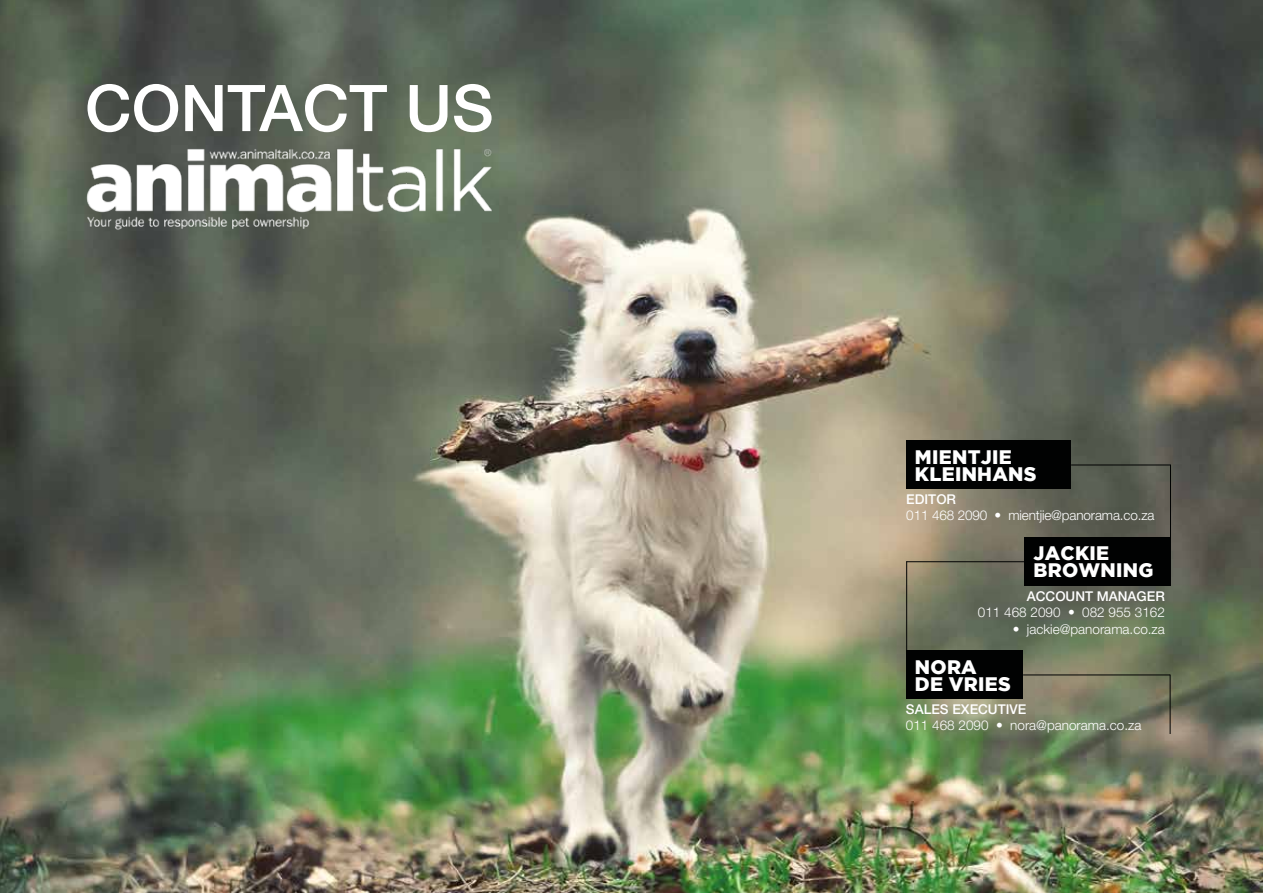
<style>
.page{position:relative;width:1263px;height:893px;background:#fff}
.page>*{position:absolute;margin:0;border:0;box-sizing:border-box;transform-origin:0 0}
.t1{font:500 64.5px "Helvetica Neue LT Std";color:#fff}
.t2{font:900 19.5px/17px "Gotham";letter-spacing:.015em;color:#fff}
.t3{font:300 13.5px/16.5px "Helvetica Neue LT Std";color:#fff}
.s1{font-weight:500}
.s2{font-family:"Univers LT Std";font-weight:100;font-stretch:ultra-condensed}
</style>
<div class="page">
<img style="left:0;top:0;width:1263px;height:893px">
<img style="left:85px;top:143px;width:429px;height:91px">
<div style="left:906px;top:441px;width:165px;height:48px;background:#010202"></div>
<hr style="left:1071px;top:465px;width:99px;height:1px;background:#010202">
<hr style="left:1170px;top:465px;width:1px;height:74px;background:#010202">
<div style="left:1025px;top:537px;width:146px;height:49px;background:#010202"></div>
<hr style="left:906px;top:561px;width:120px;height:1px;background:#010202">
<hr style="left:906px;top:561px;width:1px;height:95px;background:#010202">
<div style="left:906px;top:650px;width:117px;height:49px;background:#010202"></div>
<hr style="left:1023px;top:675px;width:147px;height:1px;background:#010202">
<hr style="left:1170px;top:675px;width:1px;height:59px;background:#010202">
<h1 class="t1" style="left:85px;top:70px;width:410px">CONTACT US</h1>
<h2 class="t2" style="left:915px;top:448px;width:123px">MIENTJIE<br>KLEINHANS</h2>
<p class="t3" style="left:906px;top:490px;width:250px"><span class="s1">EDITOR<br></span>011 468 2090 <span class="s2">•</span> mientjie@panorama.co.za</p>
<h2 class="t2" style="left:1033px;top:545px;width:121px">JACKIE<br>BROWNING</h2>
<p class="t3" style="left:978px;top:587px;width:188px;text-align:right"><span class="s1">ACCOUNT MANAGER<br></span>011 468 2090 <span class="s2">•</span> 082 955 3162</p>
<p class="t3" style="left:1013px;top:620px;width:154px"><span class="s2">•</span> jackie@panorama.co.za</p>
<h2 class="t2" style="left:915px;top:658px;width:97px">NORA<br>DE VRIES</h2>
<p class="t3" style="left:906px;top:700px;width:237px"><span class="s1">SALES EXECUTIVE<br></span>011 468 2090 <span class="s2">•</span> nora@panorama.co.za</p>
</div>
